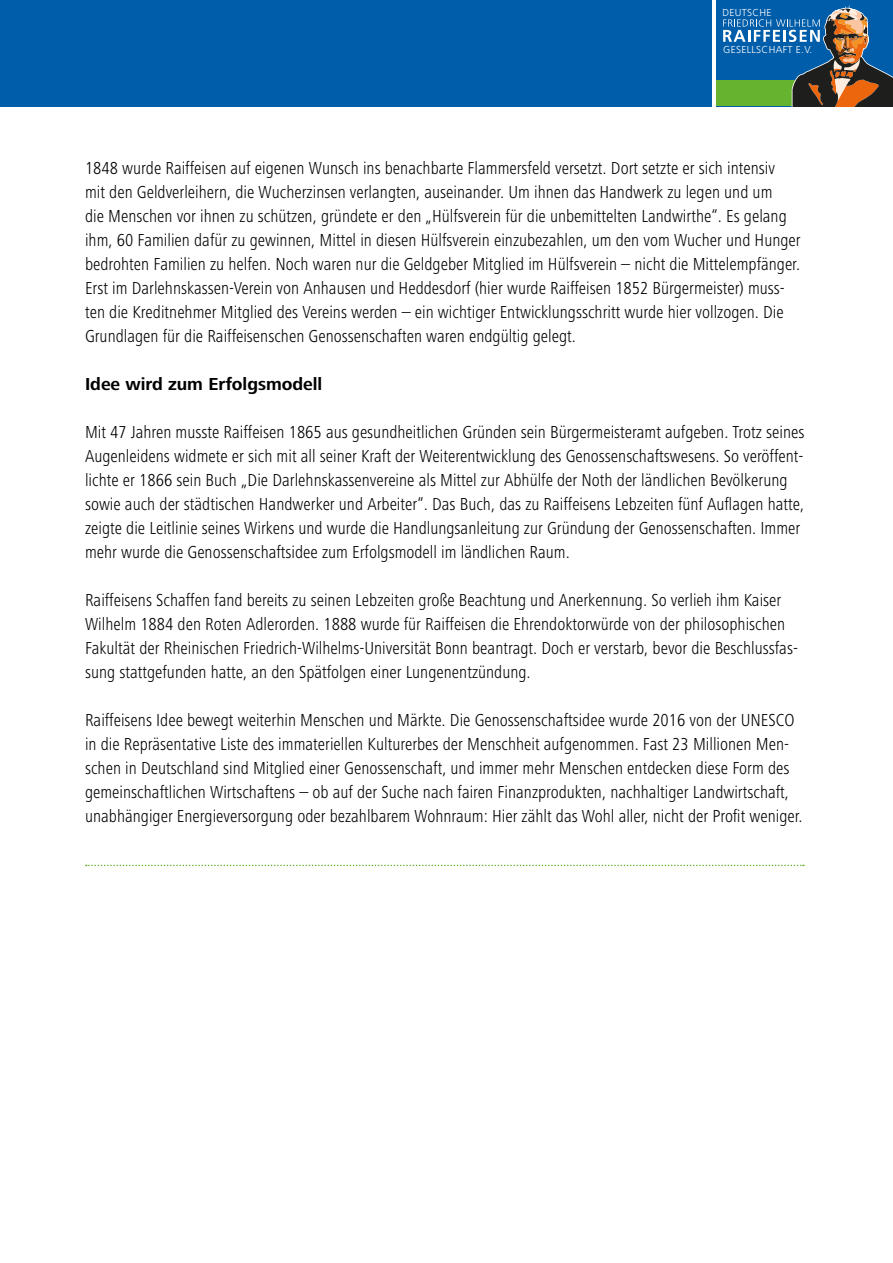
<style>
.page{position:relative;width:893px;height:1263px;background:#fff}
.page>*{position:absolute;margin:0;border:0;box-sizing:border-box;transform-origin:0 0}
.t1{font:300 condensed 18px/24px "Frutiger Next LT";color:#000}
.t2{font:700 18px "Frutiger Next LT";color:#000}
.t3{font:300 10.05px "Frutiger LT Std";letter-spacing:.03em;color:#fff}
</style>
<div class="page">
<div style="left:0;top:0;width:712px;height:106px;background:#005da9"></div>
<div style="left:716px;top:0;width:177px;height:106px;background:#005da9"></div>
<div style="left:716px;top:80px;width:177px;height:26px;background:#65b32e"></div>
<svg style="left:723px;top:5px;width:170px;height:101px"></svg>
<svg style="left:86px;top:865px;width:718px;height:1px"></svg>
<p class="t3" style="left:722px;top:7px;width:51px">DEUTSCHE</p>
<p class="t3" style="left:723px;top:43px;width:91px">GESELLSCHAFT E.V.</p>
<p class="t1" style="left:85px;top:156px;width:717px">1848 wurde Raiffeisen auf eigenen Wunsch ins benachbarte Flammersfeld versetzt. Dort setzte er sich intensiv<br>mit den Geldverleihern, die Wucherzinsen verlangten, auseinander. Um ihnen das Handwerk zu legen und um<br>die Menschen vor ihnen zu schützen, gründete er den „Hülfsverein für die unbemittelten Landwirthe“. Es gelang ihm, 60 Familien dafür zu gewinnen, Mittel in diesen Hülfsverein einzubezahlen, um den vom Wucher und Hunger bedrohten Familien zu helfen. Noch waren nur die Geldgeber Mitglied im Hülfsverein – nicht die Mittelempfänger.<br>Erst im Darlehnskassen-Verein von Anhausen und Heddesdorf (hier wurde Raiffeisen 1852 Bürgermeister) muss&shy;ten die Kreditnehmer Mitglied des Vereins werden – ein wichtiger Entwicklungsschritt wurde hier vollzogen. Die Grundlagen für die Raiffeisenschen Genossenschaften waren endgültig gelegt.</p>
<p class="t2" style="left:85px;top:374px;width:239px">Idee wird zum Erfolgsmodell</p>
<p class="t1" style="left:85px;top:420px;width:721px">Mit 47 Jahren musste Raiffeisen 1865 aus gesundheitlichen Gründen sein Bürgermeisteramt aufgeben. Trotz seines Augenleidens widmete er sich mit all seiner Kraft der Weiterentwicklung des Genossenschaftswesens. So veröffent&shy;lichte er 1866 sein Buch „Die Darlehnskassenvereine als Mittel zur Abhülfe der Noth der ländlichen Bevölkerung sowie auch der städtischen Handwerker und Arbeiter“. Das Buch, das zu Raiffeisens Lebzeiten fünf Auflagen hatte, zeigte die Leitlinie seines Wirkens und wurde die Handlungsanleitung zur Gründung der Genossenschaften. Immer mehr wurde die Genossenschaftsidee zum Erfolgsmodell im ländlichen Raum.</p>
<p class="t1" style="left:85px;top:588px;width:714px">Raiffeisens Schaffen fand bereits zu seinen Lebzeiten große Beachtung und Anerkennung. So verlieh ihm Kaiser Wilhelm 1884 den Roten Adlerorden. 1888 wurde für Raiffeisen die Ehrendoktorwürde von der philosophischen Fakultät der Rheinischen Friedrich-Wilhelms-Universität Bonn beantragt. Doch er verstarb, bevor die Beschlussfas&shy;sung stattgefunden hatte, an den Spätfolgen einer Lungenentzündung.</p>
<p class="t1" style="left:85px;top:708px;width:719px">Raiffeisens Idee bewegt weiterhin Menschen und Märkte. Die Genossenschaftsidee wurde 2016 von der UNESCO in die Repräsentative Liste des immateriellen Kulturerbes der Menschheit aufgenommen. Fast 23 Millionen Men&shy;schen in Deutschland sind Mitglied einer Genossenschaft, und immer mehr Menschen entdecken diese Form des gemeinschaftlichen Wirtschaftens – ob auf der Suche nach fairen Finanzprodukten, nachhaltiger Landwirtschaft, unabhängiger Energieversorgung oder bezahlbarem Wohnraum: Hier zählt das Wohl aller, nicht der Profit weniger.</p>
</div>
